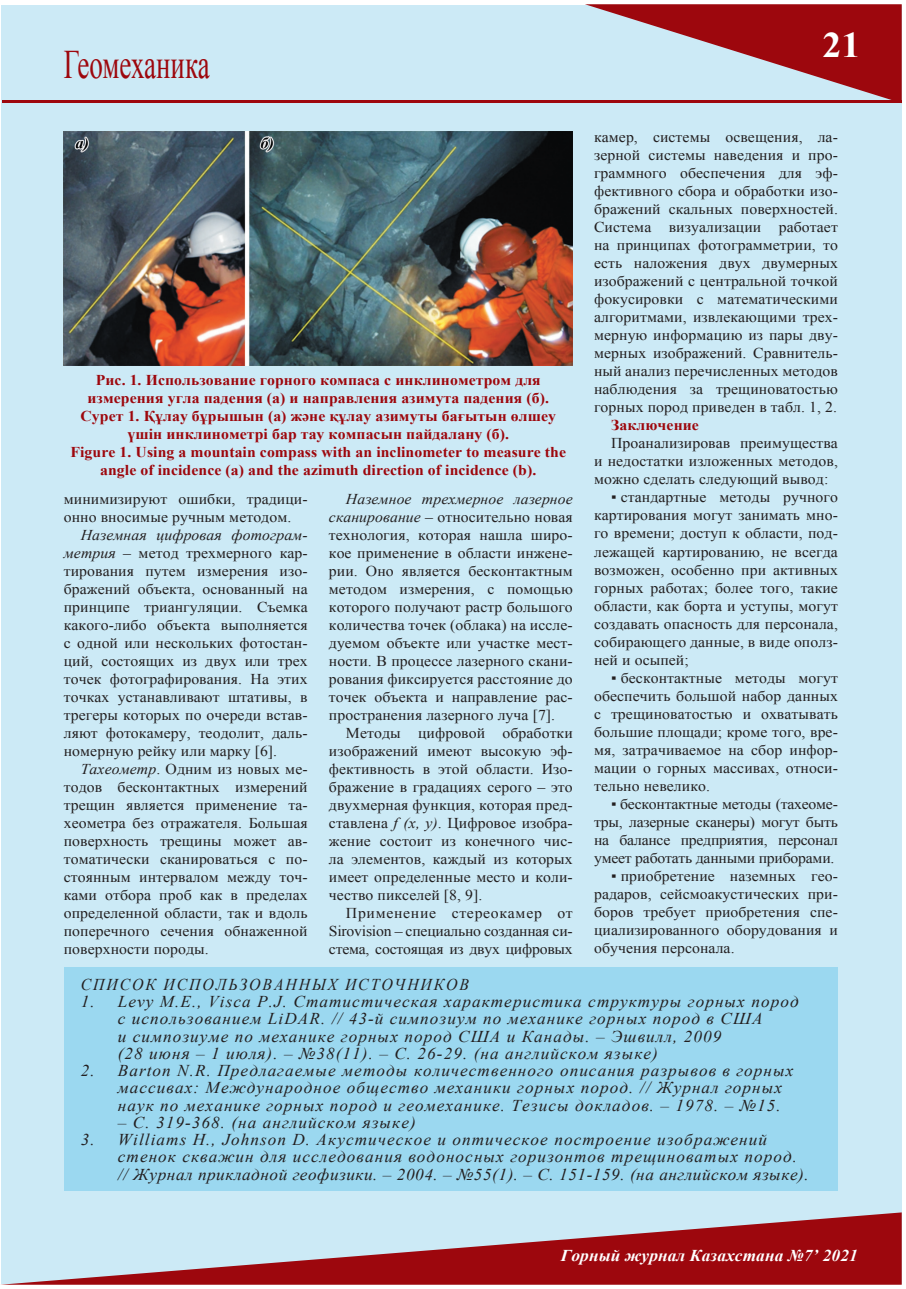
<style>
.page{position:relative;width:906px;height:1289px;background:#fff}
.page>*{position:absolute;margin:0;border:0;box-sizing:border-box;transform-origin:0 0}
.t1{font:40.5px "Times New Roman";letter-spacing:-.015em;color:#9d070d;scale:.67 1}
.t2{font:700 36px "Times New Roman";color:#fff;scale:1.05 1}
.t3{font:italic 16.5px/17.2px "Times New Roman";letter-spacing:.06em;color:#231f20;scale:1.05 1}
.t4{font:italic 16.5px "Times New Roman";letter-spacing:.06em;color:#231f20;scale:.95 1}
.t5{font:italic 700 16.5px "Times New Roman";letter-spacing:.005em;color:#fff;scale:1.05 1}
.t6{font:15px/18px "Times New Roman";letter-spacing:.005em;color:#231f20;text-align:justify;scale:1.05 1}
.t7{font:700 15px/18px "Times New Roman";letter-spacing:.005em;color:#9d070d;text-align:center;scale:1.05 1}
.s1{font-style:italic}
</style>
<div class="page">
<div style="left:1px;top:5px;width:900px;height:1278px;background:#cceaf6"></div>
<svg style="left:585px;top:4px;width:316px;height:96px"></svg>
<svg style="left:1px;top:1212px;width:900px;height:72px"></svg>
<hr style="left:2px;top:100px;width:899px;height:3px;background:#9d070d">
<div style="left:64px;top:967px;width:773px;height:224px;background:#9bd8f0"></div>
<img style="left:64px;top:132px;width:508px;height:233px">
<h1 class="t1" style="left:64px;top:37px;width:219px">Геомеханика</h1>
<h2 class="t2" style="left:822px;top:20px;width:38px">21</h2>
<p class="t7" style="left:70px;top:370px;width:473px">Рис. 1. Использование горного компаса с инклинометром для измерения угла падения (а) и направления азимута падения (б).<br>Сурет 1. Құлау бұрышын (а) және құлау азимуты бағытын өлшеу үшін инклинометрі бар тау компасын пайдалану (б).<br>Figure 1. Using a mountain compass with an inclinometer to measure the angle of incidence (a) and the azimuth direction of incidence (b).</p>
<p class="t6" style="left:64px;top:489px;width:234px">минимизируют ошибки, традици&shy;онно вносимые ручным методом.</p>
<p class="t6" style="left:64px;top:525px;width:234px;text-indent:17px"><span class="s1">Наземная цифровая фотограм&shy;метрия</span> – метод трехмерного кар&shy;тирования путем измерения изо&shy;бражений объекта, основанный на принципе триангуляции. Съемка какого-либо объекта выполняется с одной или нескольких фотостан&shy;ций, состоящих из двух или трех точек фотографирования. На этих точках устанавливают штативы, в трегеры которых по очереди встав&shy;ляют фотокамеру, теодолит, даль&shy;номерную рейку или марку [6].</p>
<p class="t6" style="left:64px;top:759px;width:234px;text-indent:17px"><span class="s1">Тахеометр</span>. Одним из новых ме&shy;тодов бесконтактных измерений трещин является применение та&shy;хеометра без отражателя. Большая поверхность трещины может ав&shy;томатически сканироваться с по&shy;стоянным интервалом между точ&shy;ками отбора проб как в пределах определенной области, так и вдоль поперечного сечения обнаженной поверхности породы.</p>
<p class="t6" style="left:329px;top:489px;width:234px;text-indent:17px"><span class="s1">Наземное трехмерное лазерное сканирование</span> – относительно новая технология, которая нашла широ&shy;кое применение в области инжене&shy;рии. Оно является бесконтактным методом измерения, с помощью которого получают растр большого количества точек (облака) на иссле&shy;дуемом объекте или участке мест&shy;ности. В процессе лазерного скани&shy;рования фиксируется расстояние до точек объекта и направление рас&shy;пространения лазерного луча [7].</p>
<p class="t6" style="left:329px;top:723px;width:234px;text-indent:17px">Методы цифровой обработки изображений имеют высокую эф&shy;фективность в этой области. Изо&shy;бражение в градациях серого – это двухмерная функция, которая пред&shy;ставлена <span class="s1">f (x, y)</span>. Цифровое изобра&shy;жение состоит из конечного чис&shy;ла элементов, каждый из которых имеет определенные место и коли&shy;чество пикселей [8, 9].</p>
<p class="t6" style="left:329px;top:903px;width:234px;text-indent:17px">Применение стереокамер от Sirovision – специально созданная си&shy;стема, состоящая из двух цифровых</p>
<p class="t6" style="left:594px;top:128px;width:234px">камер, системы освещения, ла&shy;зерной системы наведения и про&shy;граммного обеспечения для эф&shy;фективного сбора и обработки изо&shy;бражений скальных поверхностей.<br>Система визуализации работает на принципах фотограмметрии, то есть наложения двух двумерных изображений с центральной точкой фокусировки с математическими алгоритмами, извлекающими трех&shy;мерную информацию из пары дву&shy;мерных изображений. Сравнитель&shy;ный анализ перечисленных методов наблюдения за трещиноватостью горных пород приведен в табл. 1, 2.</p>
<p class="t7" style="left:611px;top:416px;width:85px">Заключение</p>
<p class="t6" style="left:594px;top:434px;width:234px;text-indent:17px">Проанализировав преимущества и недостатки изложенных методов, можно сделать следующий вывод:</p>
<p class="t6" style="left:594px;top:488px;width:234px;text-indent:17px">▪ стандартные методы ручного картирования могут занимать мно&shy;го времени; доступ к области, под&shy;лежащей картированию, не всегда возможен, особенно при активных горных работах; более того, такие области, как борта и уступы, могут создавать опасность для персонала, собирающего данные, в виде ополз&shy;ней и осыпей;</p>
<p class="t6" style="left:594px;top:668px;width:234px;text-indent:17px">▪ бесконтактные методы могут обеспечить большой набор данных с трещиноватостью и охватывать большие площади; кроме того, вре&shy;мя, затрачиваемое на сбор инфор&shy;мации о горных массивах, относи&shy;тельно невелико.</p>
<p class="t6" style="left:594px;top:794px;width:234px;text-indent:17px">▪ бесконтактные методы (тахеоме&shy;тры, лазерные сканеры) могут быть на балансе предприятия, персонал умеет работать данными приборами.</p>
<p class="t6" style="left:594px;top:866px;width:234px;text-indent:17px">▪ приобретение наземных гео&shy;радаров, сейсмоакустических при&shy;боров требует приобретения спе&shy;циализированного оборудования и обучения персонала.</p>
<p class="t4" style="left:81px;top:973px;width:28px">Список</p>
<p class="t4" style="left:164px;top:973px;width:14px">исполь</p>
<p class="t4" style="left:239px;top:973px;width:25px">зованн</p>
<p class="t4" style="left:312px;top:973px;width:49px">ых источников</p>
<p class="t3" style="left:118px;top:992px;width:650px;text-indent:-37px">1. Levy M.E., Visca P.J. Статистическая характеристика структуры горных пород с использованием LiDAR. // 43-й симпозиум по механике горных пород в США<br>и симпозиуме по механике горных пород США и Канады. – Эшвилл, 2009<br>(28 июня – 1 июля). – №38(11). – С. 26-29. (на английском языке)</p>
<p class="t3" style="left:118px;top:1061px;width:645px;text-indent:-37px">2. Barton N.R. Предлагаемые методы количественного описания разрывов в горных массивах: Международное общество механики горных пород. // Журнал горных наук по механике горных пород и геомеханике. Тезисы докладов. – 1978. – №15.</p>
<p class="t3" style="left:118px;top:1113px;width:285px">– С. 319-368. (на английском языке)</p>
<p class="t3" style="left:118px;top:1130px;width:659px;text-indent:-37px">3. Williams Н., Johnson D. Акустическое и оптическое построение изображений стенок скважин для исследования водоносных горизонтов трещиноватых пород. // Журнал прикладной геофизики. – 2004. – №55(1). – С. 151-159. (на английском языке).</p>
<p class="t5" style="left:561px;top:1244px;width:284px">Горный журнал Казахстана №7’ 2021</p>
</div>
